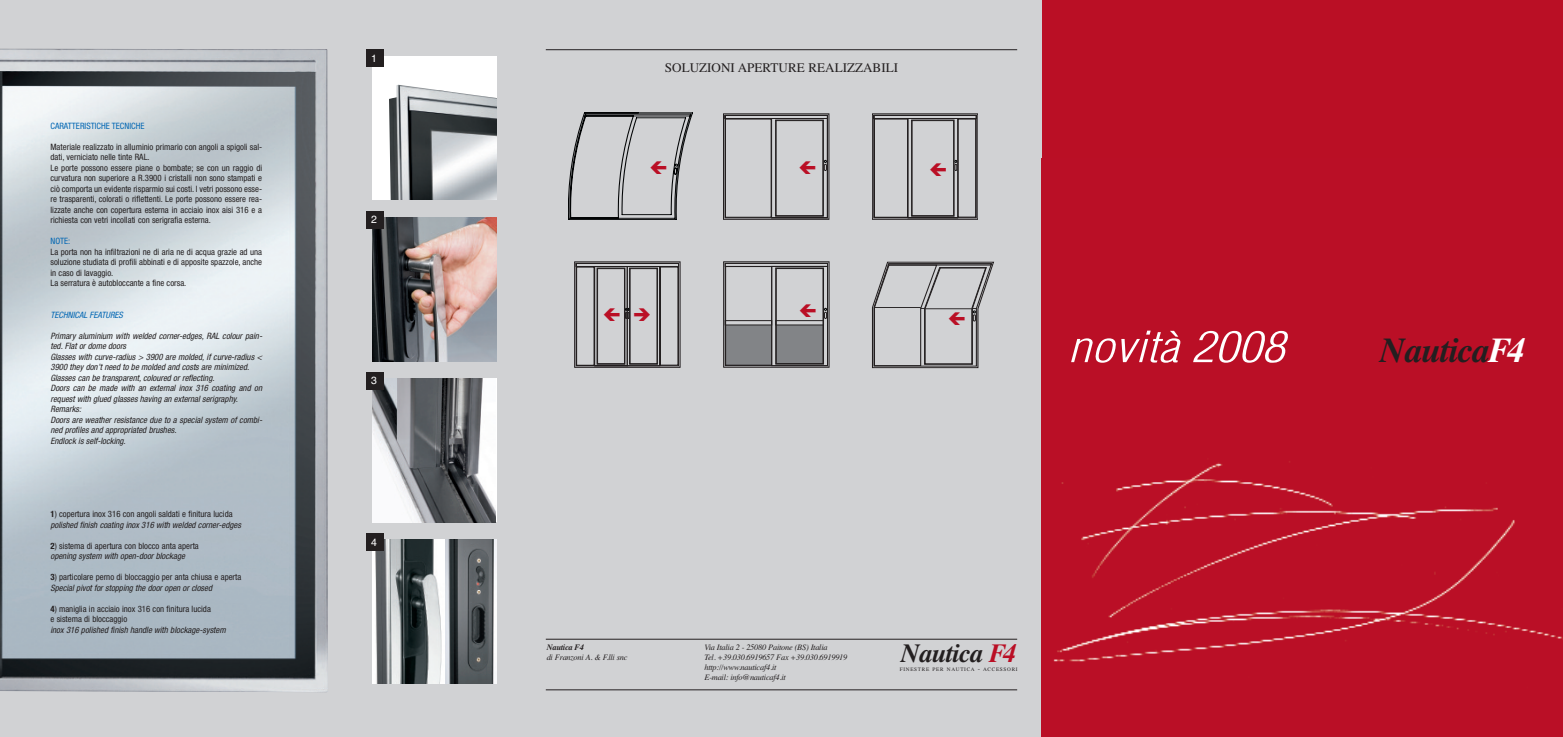
<style>
.page{position:relative;width:1563px;height:737px;background:#fff}
.page>*{position:absolute;margin:0;border:0;box-sizing:border-box;transform-origin:0 0}
.t1{font:italic 300 condensed 42px "Helvetica";color:#fff;scale:1.25 1}
.t2{font:italic 700 35px "Times";letter-spacing:-.025em;color:#231f20}
.t3{font:italic 700 26.25px "Times";letter-spacing:-.025em;color:#231f20}
.t4{font:13.12px "Times";color:#231f20}
.t5{font:10.5px "Helvetica";color:#fff}
.t6{font:condensed 8.75px/10.5px "Helvetica Neue";color:#231f20}
.t7{font:italic condensed 8.75px/10.5px "Helvetica Neue";color:#231f20}
.t8{font:condensed 8.75px "Helvetica Neue";color:#0166b3}
.t9{font:italic condensed 8.75px "Helvetica Neue";color:#0166b3}
.t10{font:italic 8.31px/10px "Times";letter-spacing:-.025em;color:#231f20}
.t11{font:italic 700 8.31px "Times";letter-spacing:-.025em;color:#231f20}
.t12{font:5.25px "Times";letter-spacing:.135em;color:#231f20}
.s1{font-weight:700;font-style:normal}
.s2{font-style:normal}
.s3{font-weight:700}
.s4{font-style:italic}
.s5{color:#fff}
.s6{color:#ba0f25}
.s7{font-size:7px}
</style>
<div class="page">
<div style="left:0;top:0;width:1042px;height:737px;background:#d1d2d4"></div>
<img style="left:0;top:48px;width:328px;height:644px">
<hr style="left:546px;top:639px;width:471px;height:1px;background:#231f20">
<div style="left:372px;top:56px;width:124px;height:144px;background:#fff"></div>
<img style="left:389px;top:85px;width:107px;height:115px">
<div style="left:366px;top:50px;width:17px;height:17px;background:#231f20"></div>
<img style="left:372px;top:217px;width:124px;height:144px">
<img style="left:372px;top:378px;width:123px;height:144px">
<img style="left:372px;top:539px;width:74px;height:144px">
<img style="left:446px;top:539px;width:50px;height:144px">
<div style="left:776px;top:325px;width:47px;height:38px;background:#828487"></div>
<div style="left:725px;top:325px;width:47px;height:40px;background:#828487"></div>
<div style="left:723px;top:262px;width:106px;height:105px;border:1px solid #231f20"></div>
<div style="left:771px;top:266px;width:56px;height:100px;border:1px solid #231f20"></div>
<div style="left:725px;top:263px;width:102px;height:3px;border:1px solid #231f20"></div>
<svg style="left:824px;top:308px;width:2px;height:10px"></svg>
<div style="left:725px;top:266px;width:47px;height:99px;border:1px solid #231f20"></div>
<div style="left:776px;top:268px;width:47px;height:96px;border:1px solid #231f20"></div>
<div style="left:775px;top:320px;width:48px;height:5px;border:1px solid #231f20"></div>
<div style="left:725px;top:320px;width:47px;height:5px;border:1px solid #231f20"></div>
<div style="left:366px;top:211px;width:17px;height:17px;background:#231f20"></div>
<div style="left:366px;top:372px;width:17px;height:17px;background:#231f20"></div>
<div style="left:366px;top:533px;width:17px;height:18px;background:#231f20"></div>
<hr style="left:546px;top:50px;width:471px;height:1px;background:#231f20">
<hr style="left:546px;top:689px;width:471px;height:1px;background:#231f20">
<div style="left:1042px;top:0;width:521px;height:737px;background:#ba0f25"></div>
<img style="left:1053px;top:461px;width:510px;height:201px">
<svg style="left:568px;top:113px;width:124px;height:107px"></svg>
<svg style="left:723px;top:114px;width:106px;height:105px"></svg>
<svg style="left:872px;top:114px;width:106px;height:105px"></svg>
<svg style="left:872px;top:262px;width:122px;height:106px"></svg>
<svg style="left:574px;top:262px;width:106px;height:105px"></svg>
<p class="t8" style="left:50px;top:122px;width:95px">CARATTERISTICHE TECNICHE</p>
<p class="t6" style="left:50px;top:142px;width:213px">Materiale realizzato in alluminio primario con angoli a spigoli sal&shy;dati, verniciato nelle tinte RAL.<br>Le porte possono essere piane o bombate; se con un raggio di curvatura non superiore a R.3900 i cristalli non sono stampati e ciò comporta un evidente risparmio sui costi. I vetri possono esse&shy;re trasparenti, colorati o riflettenti. Le porte possono essere rea&shy;lizzate anche con copertura esterna in acciaio inox aisi 316 e a richiesta con vetri incollati con serigrafia esterna.</p>
<p class="t8" style="left:50px;top:238px;width:21px">NOTE:</p>
<p class="t6" style="left:50px;top:247px;width:213px">La porta non ha infiltrazioni ne di aria ne di acqua grazie ad una soluzione studiata di profili abbinati e di apposite spazzole, anche in caso di lavaggio.<br>La serratura è autobloccante a fine corsa.</p>
<p class="t9" style="left:50px;top:311px;width:74px">TECHNICAL FEATURES</p>
<p class="t7" style="left:50px;top:331px;width:213px">Primary aluminium with welded corner-edges, RAL colour pain&shy;ted. Flat or dome doors<br>Glasses with curve-radius &gt; 3900 are molded, if curve-radius &lt; 3900 they don’t need to be molded and costs are minimized.<br>Glasses can be transparent, coloured or reflecting.<br>Doors can be made with an external inox 316 coating and on request with glued glasses having an external serigraphy.<br>Remarks:<br>Doors are weather resistance due to a special system of combi&shy;ned profiles and appropriated brushes.<br>Endlock is self-locking.</p>
<p class="t7" style="left:50px;top:510px;width:192px"><span class="s1">1</span><span class="s2">) copertura inox 316 con angoli saldati e finitura lucida </span>polished finish coating inox 316 with welded corner-edges</p>
<p class="t6" style="left:50px;top:541px;width:150px"><span class="s3">2</span>) sistema di apertura con blocco anta aperta <span class="s4">opening system with open-door blockage</span></p>
<p class="t6" style="left:50px;top:573px;width:192px"><span class="s3">3</span>) particolare perno di bloccaggio per anta chiusa e aperta<br><span class="s4">Special pivot for stopping the door open or closed</span></p>
<p class="t6" style="left:50px;top:604px;width:162px"><span class="s3">4</span>) maniglia in acciaio inox 316 con finitura lucida e sistema di bloccaggio</p>
<p class="t7" style="left:50px;top:625px;width:177px">inox 316 polished finish handle with blockage-system</p>
<p class="t5" style="left:371px;top:52px;width:7px">1</p>
<p class="t5" style="left:371px;top:213px;width:7px">2</p>
<p class="t5" style="left:371px;top:374px;width:7px">3</p>
<p class="t5" style="left:371px;top:536px;width:7px">4</p>
<h3 class="t4" style="left:665px;top:60px;width:235px">SOLUZIONI APERTURE REALIZZABILI</h3>
<h1 class="t1" style="left:1067px;top:323px;width:175px">novità 2008</h1>
<h2 class="t2" style="left:1380px;top:329px;width:147px">Nautica<span class="s5">F4</span></h2>
<p class="t11" style="left:547px;top:642px;width:39px">Nautica F4</p>
<p class="t10" style="left:547px;top:652px;width:82px">di Franzoni A. &amp; F.lli snc</p>
<p class="t10" style="left:704px;top:642px;width:144px">Via Italia 2 - 25080 Paitone (BS) Italia<br>Tel. +39.030.6919657 Fax +39.030.6919919 http://www.nauticaf4.it<br>E-mail: info@nauticaf4.it</p>
<h3 class="t3" style="left:900px;top:638px;width:117px">Nautica <span class="s6">F4</span></h3>
<p class="t12" style="left:932px;top:666px;width:87px">PER NAUTICA <span class="s7">-</span> ACCESSORI</p>
<p class="t12" style="left:900px;top:666px;width:31px">FINESTRE</p>
</div>
